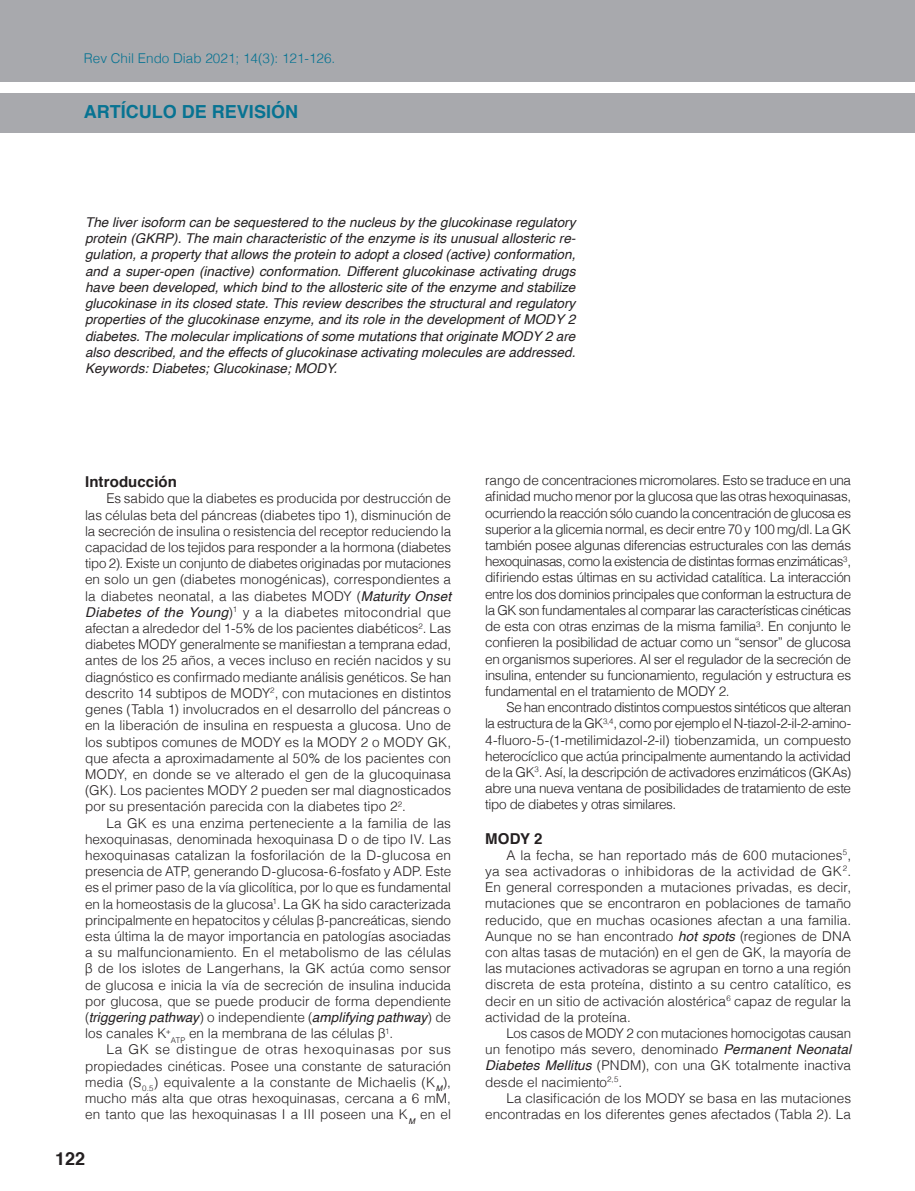
<style>
.page{position:relative;width:915px;height:1191px;background:#fff}
.page>*{position:absolute;margin:0;border:0;box-sizing:border-box;transform-origin:0 0}
.t1{font:700 18px "Helvetica";color:#077392}
.t2{font:700 18px "Helvetica";color:#231f20}
.Sub_titulos_1{font:700 15px "Helvetica";letter-spacing:.005em;color:#231f20}
.Texto{font:300 13.5px/16.2px "Helvetica";color:#231f20;text-align:justify}
.Abstract{font:italic 13.5px/16.2px "Helvetica";color:#231f20;text-align:justify}
.t3{font:300 13.5px "Helvetica";color:#077392}
.s1{font-weight:400;font-style:italic}
</style>
<div class="page">
<div style="left:0;top:0;width:914px;height:81px;background:#a8a9ad"></div>
<div style="left:0;top:93px;width:914px;height:40px;background:#a8a9ad"></div>
<p class="t3" style="left:84px;top:46px;width:253px">Rev Chil Endo Diab 2021; 14(3): 121-126.</p>
<h1 class="t1" style="left:84px;top:97px;width:216px">ARTÍCULO DE REVISIÓN</h1>
<p class="Abstract" style="left:85px;top:214px;width:492px">The liver isoform can be sequestered to the nucleus by the glucokinase regulatory protein (GKRP). The main characteristic of the enzyme is its unusual allosteric re&shy;gulation, a property that allows the protein to adopt a closed (active) conformation, and a super-open (inactive) conformation. Different glucokinase activating drugs have been developed, which bind to the allosteric site of the enzyme and stabilize glucokinase in its closed state. This review describes the structural and regulatory properties of the glucokinase enzyme, and its role in the development of MODY 2 diabetes. The molecular implications of some mutations that originate MODY 2 are also described, and the effects of glucokinase activating molecules are addressed.</p>
<p class="Abstract" style="left:85px;top:360px;width:253px">Keywords: Diabetes; Glucokinase; MODY.</p>
<p class="Sub_titulos_1" style="left:85px;top:470px;width:93px">Introducción</p>
<p class="Texto" style="left:85px;top:489px;width:367px;text-indent:21px">Es sabido que la diabetes es producida por destrucción de las células beta del páncreas (diabetes tipo 1), disminución de la secreción de insulina o resistencia del receptor reduciendo la capacidad de los tejidos para responder a la hormona (diabetes tipo 2). Existe un conjunto de diabetes originadas por mutaciones en solo un gen (diabetes monogénicas), correspondientes a la diabetes neonatal, a las diabetes MODY (<span class="s1">Maturity Onset Diabetes of the Young</span>)<sup>1</sup> y a la diabetes mitocondrial que afectan a alrededor del 1-5% de los pacientes diabéticos<sup>2</sup>. Las diabetes MODY generalmente se manifiestan a temprana edad, antes de los 25 años, a veces incluso en recién nacidos y su diagnóstico es confirmado mediante análisis genéticos. Se han descrito 14 subtipos de MODY<sup>2</sup>, con mutaciones en distintos genes (Tabla 1) involucrados en el desarrollo del páncreas o en la liberación de insulina en respuesta a glucosa. Uno de los subtipos comunes de MODY es la MODY 2 o MODY GK, que afecta a aproximadamente al 50% de los pacientes con MODY, en donde se ve alterado el gen de la glucoquinasa (GK). Los pacientes MODY 2 pueden ser mal diagnosticados por su presentación parecida con la diabetes tipo 2<sup>2</sup>.</p>
<p class="Texto" style="left:85px;top:813px;width:367px;text-indent:21px">La GK es una enzima perteneciente a la familia de las hexoquinasas, denominada hexoquinasa D o de tipo IV. Las hexoquinasas catalizan la fosforilación de la D-glucosa en presencia de ATP, generando D-glucosa-6-fosfato y ADP. Este es el primer paso de la vía glicolítica, por lo que es fundamental en la homeostasis de la glucosa<sup>1</sup>. La GK ha sido caracterizada principalmente en hepatocitos y células β-pancreáticas, siendo esta última la de mayor importancia en patologías asociadas a su malfuncionamiento. En el metabolismo de las células β de los islotes de Langerhans, la GK actúa como sensor de glucosa e inicia la vía de secreción de insulina inducida por glucosa, que se puede producir de forma dependiente (<span class="s1">triggering pathway</span>) o independiente (<span class="s1">amplifying pathway</span>) de los canales K<sup>+</sup><sub>ATP</sub> en la membrana de las células β<sup>1</sup>.</p>
<p class="Texto" style="left:85px;top:1040px;width:367px;text-indent:21px">La GK se distingue de otras hexoquinasas por sus propiedades cinéticas. Posee una constante de saturación media (S<sub>0.5</sub>) equivalente a la constante de Michaelis (K<sub>M</sub>), mucho más alta que otras hexoquinasas, cercana a 6 mM, en tanto que las hexoquinasas I a III poseen una K<sub>M</sub> en el</p>
<h1 class="t2" style="left:55px;top:1144px;width:31px">122</h1>
<p class="Texto" style="left:485px;top:471px;width:367px">rango de concentraciones micromolares. Esto se traduce en una afinidad mucho menor por la glucosa que las otras hexoquinasas, ocurriendo la reacción sólo cuando la concentración de glucosa es superior a la glicemia normal, es decir entre 70 y 100 mg/dl. La GK también posee algunas diferencias estructurales con las demás hexoquinasas, como la existencia de distintas formas enzimáticas<sup>3</sup>, difiriendo estas últimas en su actividad catalítica. La interacción entre los dos dominios principales que conforman la estructura de la GK son fundamentales al comparar las características cinéticas de esta con otras enzimas de la misma familia<sup>3</sup>. En conjunto le confieren la posibilidad de actuar como un “sensor” de glucosa en organismos superiores. Al ser el regulador de la secreción de insulina, entender su funcionamiento, regulación y estructura es fundamental en el tratamiento de MODY 2.</p>
<p class="Texto" style="left:485px;top:698px;width:367px;text-indent:21px">Se han encontrado distintos compuestos sintéticos que alteran la estructura de la GK<sup>3,4</sup>, como por ejemplo el N-tiazol-2-il-2-amino-4-fluoro-5-(1-metilimidazol-2-il) tiobenzamida, un compuesto heterocíclico que actúa principalmente aumentando la actividad de la GK<sup>3</sup>. Así, la descripción de activadores enzimáticos (GKAs) abre una nueva ventana de posibilidades de tratamiento de este tipo de diabetes y otras similares.</p>
<p class="Sub_titulos_1" style="left:485px;top:826px;width:59px">MODY 2</p>
<p class="Texto" style="left:485px;top:846px;width:367px;text-indent:21px">A la fecha, se han reportado más de 600 mutaciones<sup>5</sup>, ya sea activadoras o inhibidoras de la actividad de GK<sup>2</sup>.<br>En general corresponden a mutaciones privadas, es decir, mutaciones que se encontraron en poblaciones de tamaño reducido, que en muchas ocasiones afectan a una familia.<br>Aunque no se han encontrado <span class="s1">hot spots</span> (regiones de DNA con altas tasas de mutación) en el gen de GK, la mayoría de las mutaciones activadoras se agrupan en torno a una región discreta de esta proteína, distinto a su centro catalítico, es decir en un sitio de activación alostérica<sup>6</sup> capaz de regular la actividad de la proteína.</p>
<p class="Texto" style="left:485px;top:1024px;width:367px;text-indent:21px">Los casos de MODY 2 con mutaciones homocigotas causan un fenotipo más severo, denominado <span class="s1">Permanent Neonatal Diabetes Mellitus</span> (PNDM), con una GK totalmente inactiva desde el nacimiento<sup>2,5</sup>.</p>
<p class="Texto" style="left:485px;top:1089px;width:367px;text-align:right">La clasificación de los MODY se basa en las mutaciones encontradas en los diferentes genes afectados (Tabla 2). La</p>
</div>
